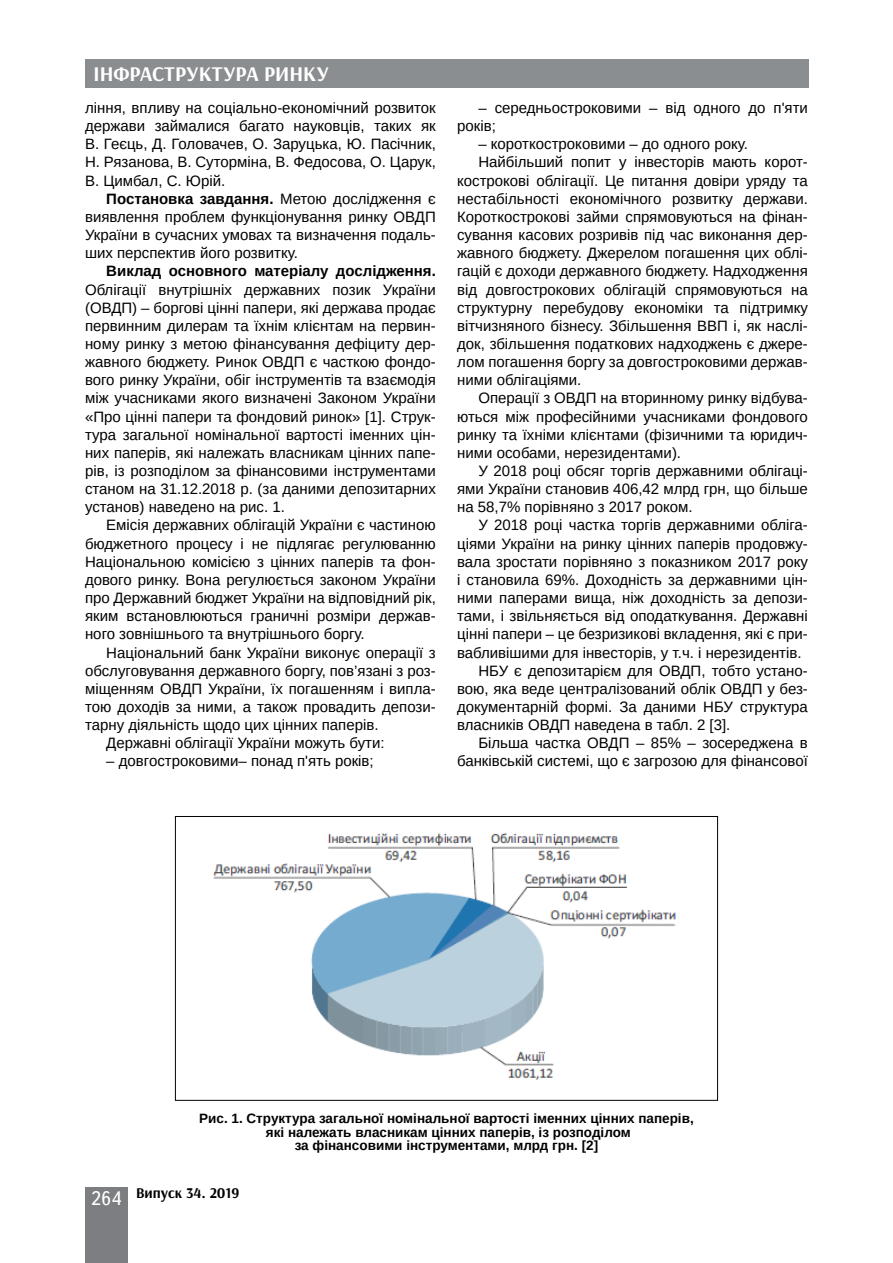
<style>
.page{position:relative;width:893px;height:1263px;background:#fff}
.page>*{position:absolute;margin:0;border:0;box-sizing:border-box;transform-origin:0 0}
.t1{font:700 21px "Arsenal";color:#fff}
.t2{font:15px/18.1px "Arimo";color:#000;text-align:justify}
.t3{font:700 15px "Arimo";color:#000}
.t4{font:700 15px "Arsenal";color:#000}
.t5{font:700 13.5px/13.5px "Arimo";color:#000;text-align:center}
.s1{font-weight:700}
.s2{font-family:"Ukrainian Text";font-weight:400;font-size:19.5px;color:#fff}
</style>
<div class="page">
<div style="left:85px;top:59px;width:723px;height:29px;background:#8b8e90"></div>
<div style="left:85px;top:1186px;width:43px;height:76px;background:#7d7e81"></div>
<img style="left:213px;top:832px;width:464px;height:248px">
<div style="left:175px;top:816px;width:543px;height:285px;border:1px solid #000"></div>
<h1 class="t1" style="left:94px;top:61px;width:237px">ІНФРАСТРУКТУРА РИНКУ</h1>
<p class="t2" style="left:85px;top:99px;width:352px">ління, впливу на соціально-економічний розвиток держави займалися багато науковців, таких як В. Геєць, Д. Головачев, О. Заруцька, Ю. Пасічник, Н. Рязанова, В. Суторміна, В. Федосова, О. Царук, В. Цимбал, С. Юрій.</p>
<p class="t2" style="left:85px;top:190px;width:352px;text-indent:21px"><span class="s1">Постановка завдання.</span> Метою дослідження є виявлення проблем функціонування ринку ОВДП України в сучасних умовах та визначення подаль&shy;ших перспектив його розвитку.</p>
<p class="t3" style="left:106px;top:261px;width:331px">Виклад основного матеріалу дослідження.</p>
<p class="t2" style="left:85px;top:280px;width:352px">Облігації внутрішніх державних позик України (ОВДП) – боргові цінні папери, які держава продає первинним дилерам та їхнім клієнтам на первин&shy;ному ринку з метою фінансування дефіциту дер&shy;жавного бюджету. Ринок ОВДП є часткою фондо&shy;вого ринку України, обіг інструментів та взаємодія між учасниками якого визначені Законом України «Про цінні папери та фондовий ринок» [1]. Струк&shy;тура загальної номінальної вартості іменних цін&shy;них паперів, які належать власникам цінних папе&shy;рів, із розподілом за фінансовими інструментами станом на 31.12.2018 р. (за даними депозитарних установ) наведено на рис. 1.</p>
<p class="t2" style="left:85px;top:516px;width:352px;text-indent:21px">Емісія державних облігацій України є частиною бюджетного процесу і не підлягає регулюванню Національною комісією з цінних паперів та фон&shy;дового ринку. Вона регулюється законом України про Державний бюджет України на відповідний рік, яким встановлюються граничні розміри держав&shy;ного зовнішнього та внутрішнього боргу.</p>
<p class="t2" style="left:106px;top:643px;width:331px">Національний банк України виконує операції з</p>
<p class="t2" style="left:85px;top:661px;width:352px">обслуговування державного боргу, пов’язані з роз-</p>
<p class="t2" style="left:85px;top:680px;width:352px">міщенням ОВДП України, їх погашенням і випла-</p>
<p class="t2" style="left:85px;top:698px;width:352px">тою доходів за ними, а також провадить депози-</p>
<p class="t2" style="left:85px;top:716px;width:295px">тарну діяльність щодо цих цінних паперів.</p>
<p class="t2" style="left:106px;top:734px;width:280px">Державні облігації України можуть бути:</p>
<p class="t2" style="left:106px;top:752px;width:269px">– довгостроковими– понад п'ять років;</p>
<p class="t2" style="left:457px;top:99px;width:352px;text-indent:21px">– середньостроковими – від одного до п'яти років;</p>
<p class="t2" style="left:478px;top:135px;width:271px">– короткостроковими – до одного року.</p>
<p class="t2" style="left:478px;top:153px;width:331px">Найбільший попит у інвесторів мають корот-</p>
<p class="t2" style="left:457px;top:171px;width:352px">кострокові облігації. Це питання довіри уряду та</p>
<p class="t2" style="left:457px;top:190px;width:352px">нестабільності економічного розвитку держави.</p>
<p class="t2" style="left:457px;top:208px;width:352px">Короткострокові займи спрямовуються на фінан-</p>
<p class="t2" style="left:457px;top:226px;width:352px">сування касових розривів під час виконання дер-</p>
<p class="t2" style="left:457px;top:244px;width:352px">жавного бюджету. Джерелом погашення цих облі-</p>
<p class="t2" style="left:457px;top:262px;width:352px">гацій є доходи державного бюджету. Надходження</p>
<p class="t2" style="left:457px;top:280px;width:352px">від довгострокових облігацій спрямовуються на</p>
<p class="t2" style="left:457px;top:298px;width:352px">структурну перебудову економіки та підтримку</p>
<p class="t2" style="left:457px;top:317px;width:352px">вітчизняного бізнесу. Збільшення ВВП і, як наслі-</p>
<p class="t2" style="left:457px;top:335px;width:352px">док, збільшення податкових надходжень є джере-</p>
<p class="t2" style="left:457px;top:353px;width:352px">лом погашення боргу за довгостроковими держав-</p>
<p class="t2" style="left:457px;top:371px;width:126px">ними облігаціями.</p>
<p class="t2" style="left:478px;top:389px;width:331px">Операції з ОВДП на вторинному ринку відбува-</p>
<p class="t2" style="left:457px;top:407px;width:352px">ються між професійними учасниками фондового</p>
<p class="t2" style="left:457px;top:426px;width:352px">ринку та їхніми клієнтами (фізичними та юридич-</p>
<p class="t2" style="left:457px;top:444px;width:226px">ними особами, нерезидентами).</p>
<p class="t2" style="left:478px;top:462px;width:331px">У 2018 році обсяг торгів державними облігаці-</p>
<p class="t2" style="left:457px;top:480px;width:352px">ями України становив 406,42 млрд грн, що більше</p>
<p class="t2" style="left:457px;top:498px;width:237px">на 58,7% порівняно з 2017 роком.</p>
<p class="t2" style="left:478px;top:516px;width:331px">У 2018 році частка торгів державними обліга-</p>
<p class="t2" style="left:457px;top:534px;width:352px">ціями України на ринку цінних паперів продовжу-</p>
<p class="t2" style="left:457px;top:553px;width:352px">вала зростати порівняно з показником 2017 року</p>
<p class="t2" style="left:457px;top:571px;width:352px">і становила 69%. Доходність за державними цін-</p>
<p class="t2" style="left:457px;top:589px;width:352px">ними паперами вища, ніж доходність за депози-</p>
<p class="t2" style="left:457px;top:607px;width:352px">тами, і звільняється від оподаткування. Державні</p>
<p class="t2" style="left:457px;top:625px;width:352px">цінні папери – це безризикові вкладення, які є при-</p>
<p class="t2" style="left:457px;top:643px;width:346px">вабливішими для інвесторів, у т.ч. і нерезидентів.</p>
<p class="t2" style="left:478px;top:661px;width:331px">НБУ є депозитарієм для ОВДП, тобто устано-</p>
<p class="t2" style="left:457px;top:680px;width:352px">вою, яка веде централізований облік ОВДП у без-</p>
<p class="t2" style="left:457px;top:698px;width:352px">документарній формі. За даними НБУ структура</p>
<p class="t2" style="left:457px;top:716px;width:275px">власників ОВДП наведена в табл. 2 [3].</p>
<p class="t2" style="left:478px;top:734px;width:331px">Більша частка ОВДП – 85% – зосереджена в</p>
<p class="t2" style="left:457px;top:752px;width:352px">банківській системі, що є загрозою для фінансової</p>
<p class="t5" style="left:199px;top:1112px;width:496px">Рис. 1. Структура загальної номінальної вартості іменних цінних паперів, які належать власникам цінних паперів, із розподілом<br>за фінансовими інструментами, млрд грн. [2]</p>
<p class="t4" style="left:91px;top:1183px;width:150px"><span class="s2">264</span> Випуск 34. 2019</p>
</div>
